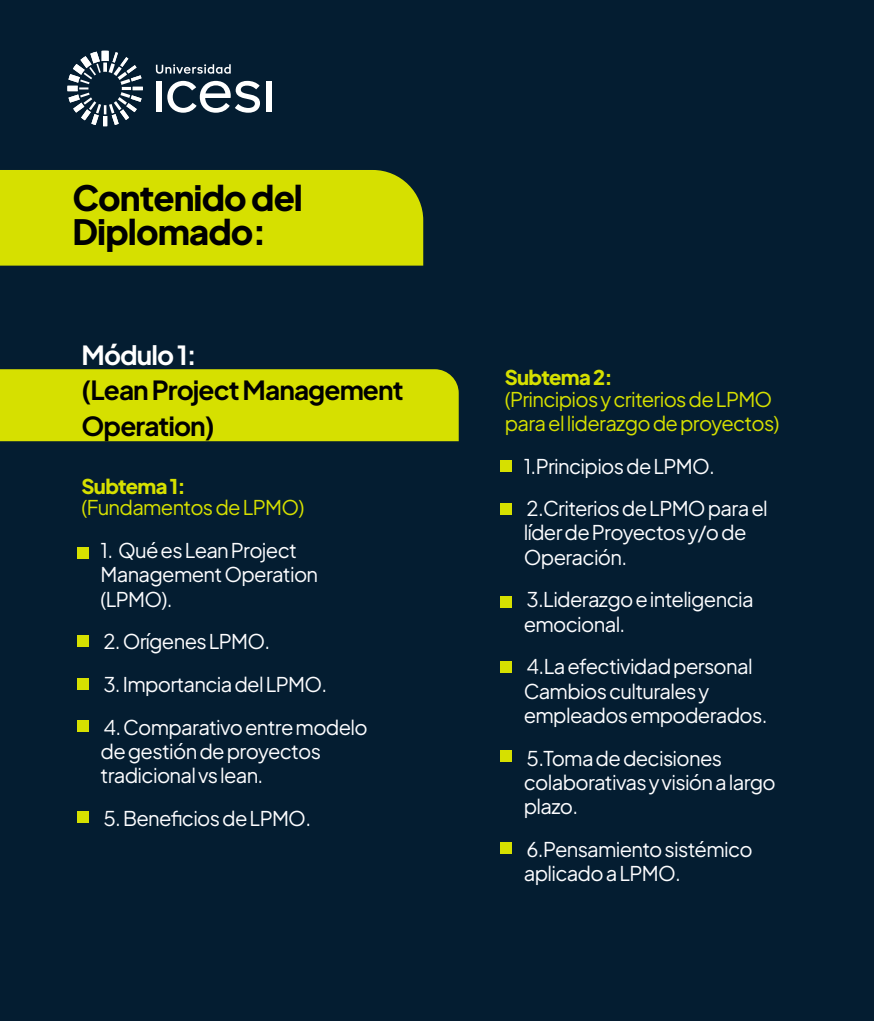
<style>
.page{position:relative;width:874px;height:1021px;background:#fff}
.page>*{position:absolute;margin:0;border:0;box-sizing:border-box;transform-origin:0 0}
.t1{font:800 34.65px/34.5px "Plus Jakarta Sans";letter-spacing:-.025em;color:#000}
.t2{font:700 26.25px/35.5px "Plus Jakarta Sans";letter-spacing:-.035em;color:#000}
.t3{font:700 26.25px "Plus Jakarta Sans";letter-spacing:-.035em;color:#fff}
.t4{font:20.25px/24.3px "Plus Jakarta Sans";letter-spacing:-.035em;color:#fdfdff}
.t5{font:20.25px/24.3px "Plus Jakarta Sans";letter-spacing:-.035em;color:#d6e000}
.t6{font:800 20.25px "Plus Jakarta Sans";letter-spacing:-.035em;color:#d6e000}
</style>
<div class="page">
<div style="left:0;top:0;width:874px;height:1020px;background:#041d31"></div>
<div style="left:0;top:170px;width:423px;height:95px;background:#d6e000"></div>
<div style="left:0;top:369px;width:459px;height:72px;background:#d6e000"></div>
<div style="left:77px;top:547px;width:11px;height:12px;background:#d6e000"></div>
<div style="left:77px;top:635px;width:11px;height:12px;background:#d6e000"></div>
<div style="left:77px;top:677px;width:11px;height:12px;background:#d6e000"></div>
<div style="left:77px;top:720px;width:11px;height:11px;background:#d6e000"></div>
<div style="left:77px;top:811px;width:11px;height:11px;background:#d6e000"></div>
<div style="left:500px;top:460px;width:11px;height:11px;background:#d6e000"></div>
<div style="left:500px;top:503px;width:11px;height:11px;background:#d6e000"></div>
<div style="left:500px;top:596px;width:11px;height:12px;background:#d6e000"></div>
<div style="left:500px;top:661px;width:11px;height:11px;background:#d6e000"></div>
<div style="left:500px;top:750px;width:11px;height:11px;background:#d6e000"></div>
<div style="left:500px;top:842px;width:11px;height:11px;background:#d6e000"></div>
<svg style="left:67px;top:51px;width:76px;height:75px"></svg>
<div style="left:156px;top:82px;width:5px;height:30px;background:#fff"></div>
<svg style="left:167px;top:81px;width:93px;height:32px"></svg>
<div style="left:266px;top:82px;width:5px;height:30px;background:#fff"></div>
<svg style="left:156px;top:64px;width:75px;height:10px"></svg>
<h1 class="t1" style="left:73px;top:175px;width:232px">Contenido del<br>Diplomado:</h1>
<p class="t3" style="left:82px;top:331px;width:117px">Módulo 1:</p>
<p class="t2" style="left:82px;top:369px;width:323px">(Lean Project Management<br>Operation)</p>
<p class="t6" style="left:82px;top:467px;width:106px">Subtema 1:</p>
<p class="t5" style="left:82px;top:493px;width:224px">(Fundamentos de LPMO)</p>
<p class="t4" style="left:101px;top:536px;width:219px">1. Qué es Lean Project<br>Management Operation (LPMO).</p>
<p class="t4" style="left:103px;top:627px;width:168px">2. Orígenes LPMO.</p>
<p class="t4" style="left:103px;top:670px;width:225px">3. Importancia del LPMO.</p>
<p class="t4" style="left:101px;top:712px;width:269px">4. Comparativo entre modelo de gestión de proyectos tradicional vs lean.</p>
<p class="t4" style="left:103px;top:803px;width:209px">5. Beneficios de LPMO.</p>
<p class="t6" style="left:505px;top:359px;width:109px">Subtema 2:</p>
<p class="t5" style="left:505px;top:384px;width:276px">(Principios y criterios de LPMO para el liderazgo de proyectos)</p>
<p class="t4" style="left:524px;top:442px;width:245px;line-height:42.6px">1.Principios de LPMO.<br>2.Criterios de LPMO para el</p>
<p class="t4" style="left:524px;top:518px;width:224px">líder de Proyectos y/o de<br>Operación.</p>
<p class="t4" style="left:524px;top:585px;width:231px">3.Liderazgo e inteligencia emocional.</p>
<p class="t4" style="left:524px;top:652px;width:245px">4.La efectividad personal<br>Cambios culturales y empleados empoderados.</p>
<p class="t4" style="left:524px;top:743px;width:253px">5.Toma de decisiones colaborativas y visión a largo plazo.</p>
<p class="t4" style="left:524px;top:835px;width:230px">6.Pensamiento sistémico aplicado a LPMO.</p>
</div>
